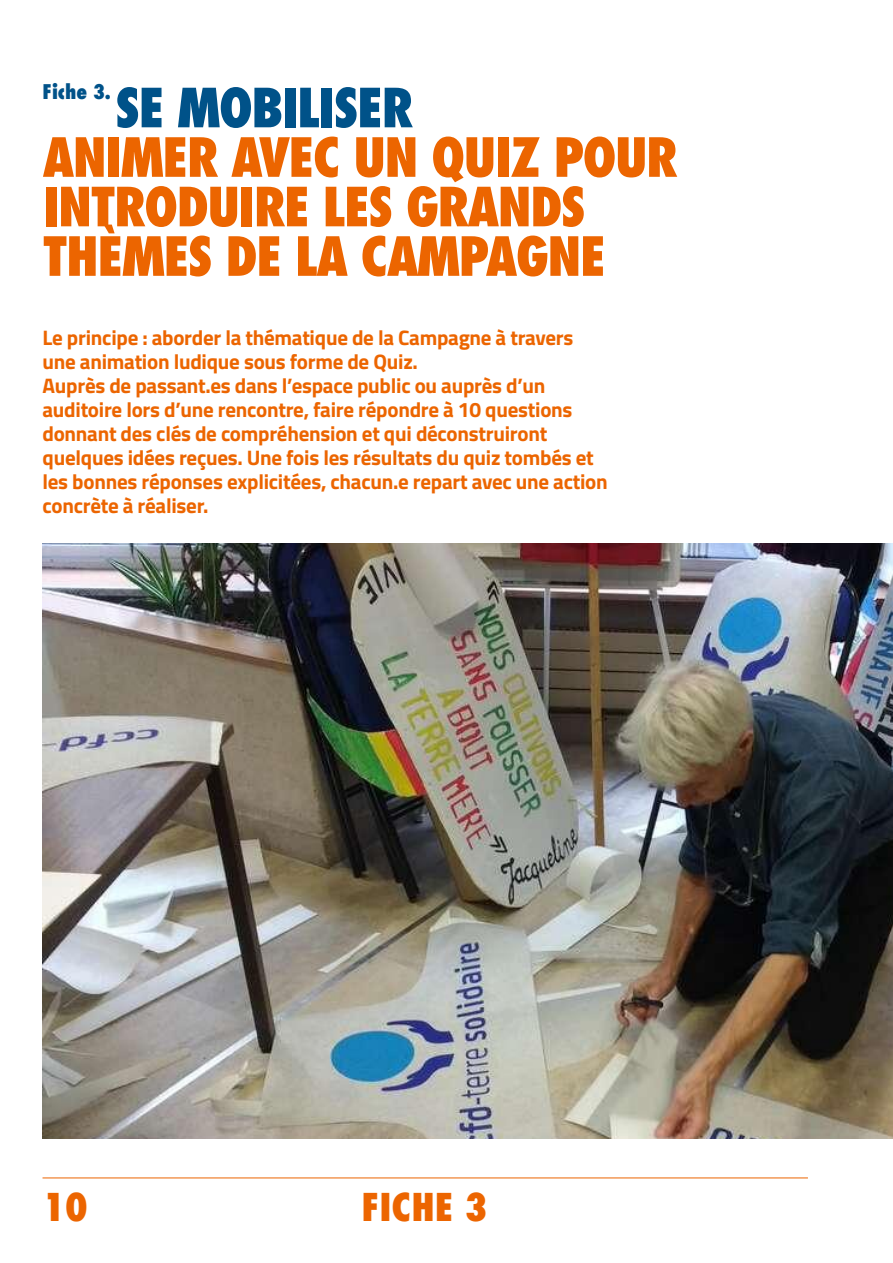
<style>
.page{position:relative;width:893px;height:1263px;background:#fff}
.page>*{position:absolute;margin:0;border:0;box-sizing:border-box;transform-origin:0 0}
.t1{font:800 condensed 52.5px/49.5px "Futura LT";letter-spacing:-.03em;color:#ec6500}
.t2{font:800 condensed 52.5px "Futura LT";letter-spacing:-.03em;color:#005289}
.t3{font:800 condensed 37.5px "Futura LT";color:#ec6500}
.t4{font:700 21px/24px "Titillium";letter-spacing:-.015em;color:#ec6500}
.t5{font:800 condensed 19.8px "Futura LT";color:#005289}
</style>
<div class="page">
<hr style="left:43px;top:1177px;width:765px;height:1px;background:#ec6500">
<img style="left:43px;top:543px;width:850px;height:596px">
<p class="t5" style="left:43px;top:80px;width:70px">Fiche 3.</p>
<h1 class="t2" style="left:115px;top:75px;width:299px">SE MOBILISER</h1>
<h1 class="t1" style="left:43px;top:132px;width:637px">ANIMER AVEC UN QUIZ POUR<br>INTRODUIRE LES GRANDS<br>THÈMES DE LA CAMPAGNE</h1>
<p class="t4" style="left:43px;top:325px;width:567px">Le principe : aborder la thématique de la Campagne à travers une animation ludique sous forme de Quiz.<br>Auprès de passant.es dans l’espace public ou auprès d’un auditoire lors d’une rencontre, faire répondre à 10 questions donnant des clés de compréhension et qui déconstruiront quelques idées reçues. Une fois les résultats du quiz tombés et les bonnes réponses explicitées, chacun.e repart avec une action concrète à réaliser.</p>
<h2 class="t3" style="left:43px;top:1184px;width:47px">10</h2>
<h2 class="t3" style="left:361px;top:1184px;width:128px">FICHE 3</h2>
</div>
